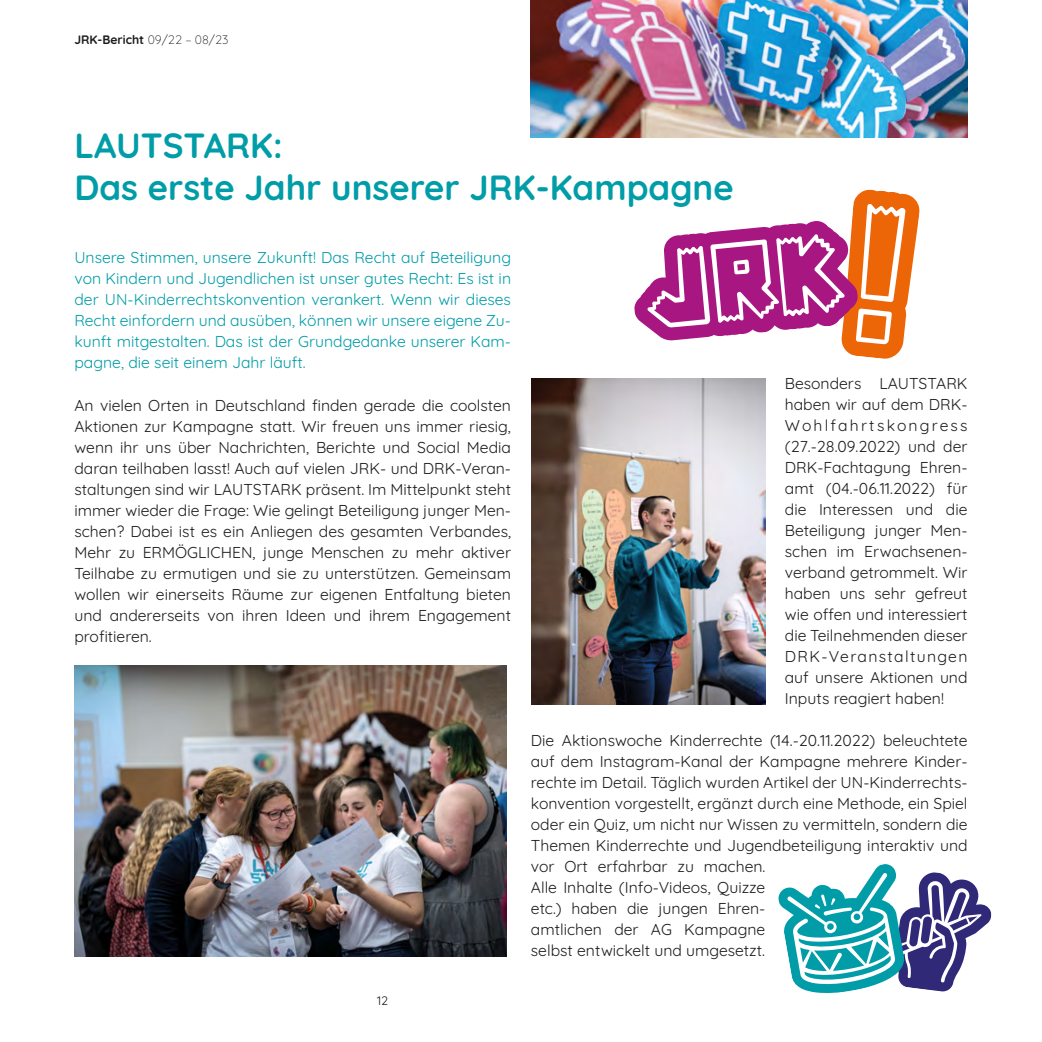
<style>
.page{position:relative;width:1042px;height:1042px;background:#fff}
.page>*{position:absolute;margin:0;border:0;box-sizing:border-box;transform-origin:0 0}
.t1{font:700 35px/42px "Quicksand";color:#009da8}
.t2{font:15.75px/21px "Quicksand";color:#1d1d1b;text-align:justify}
.t3{font:15.75px/21px "Quicksand";color:#009da8;text-align:justify}
.t4{font:700 12.25px "Quicksand";color:#1d1d1b}
.t5{font:12.25px "Quicksand";color:#1d1d1b}
.s1{font-weight:300}
</style>
<div class="page">
<svg style="left:634px;top:189px;width:286px;height:170px"></svg>
<img style="left:531px;top:379px;width:234px;height:325px">
<img style="left:75px;top:665px;width:431px;height:291px">
<img style="left:531px;top:0;width:436px;height:137px">
<svg style="left:778px;top:864px;width:214px;height:129px"></svg>
<p class="t4" style="left:74px;top:30px;width:156px">JRK-Bericht <span class="s1">09/22 – 08/23</span></p>
<h1 class="t1" style="left:74px;top:121px;width:661px">LAUTSTARK:<br>Das erste Jahr unserer JRK-Kampagne</h1>
<p class="t3" style="left:74px;top:246px;width:438px">Unsere Stimmen, unsere Zukunft! Das Recht auf Beteiligung von Kindern und Jugendlichen ist unser gutes Recht: Es ist in der UN-Kinderrechtskonvention verankert. Wenn wir dieses Recht einfordern und ausüben, können wir unsere eigene Zu&shy;kunft mitgestalten. Das ist der Grundgedanke unserer Kam&shy;pagne, die seit einem Jahr läuft.</p>
<p class="t2" style="left:74px;top:393px;width:438px">An vielen Orten in Deutschland finden gerade die coolsten Aktionen zur Kampagne statt. Wir freuen uns immer riesig, wenn ihr uns über Nachrichten, Berichte und Social Media daran teilhaben lasst! Auch auf vielen JRK- und DRK-Veran&shy;staltungen sind wir LAUTSTARK präsent. Im Mittelpunkt steht immer wieder die Frage: Wie gelingt Beteiligung junger Men&shy;schen? Dabei ist es ein Anliegen des gesamten Verbandes, Mehr zu ERMÖGLICHEN, junge Menschen zu mehr aktiver Teilhabe zu ermutigen und sie zu unterstützen. Gemeinsam wollen wir einerseits Räume zur eigenen Entfaltung bieten und andererseits von ihren Ideen und ihrem Engagement profitieren.</p>
<p class="t5" style="left:377px;top:991px;width:13px">12</p>
<p class="t2" style="left:785px;top:372px;width:184px">Besonders LAUTSTARK haben wir auf dem DRK-Wohlfahrtskongress (27.-28.09.2022) und der DRK-Fachtagung Ehren&shy;amt (04.-06.11.2022) für die Interessen und die Beteiligung junger Men&shy;schen im Erwachsenen&shy;verband getrommelt. Wir haben uns sehr gefreut wie offen und interessiert die Teilnehmenden dieser DRK-Veranstaltungen auf unsere Aktionen und Inputs reagiert haben!</p>
<p class="t2" style="left:531px;top:729px;width:438px;text-align:left">Die Aktionswoche Kinderrechte (14.-20.11.2022) beleuchtete auf dem Instagram-Kanal der Kampagne mehrere Kinder&shy;rechte im Detail. Täglich wurden Artikel der UN-Kinderrechts&shy;konvention vorgestellt, ergänzt durch eine Methode, ein Spiel oder ein Quiz, um nicht nur Wissen zu vermitteln, sondern die Themen Kinderrechte und Jugendbeteiligung interaktiv und vor Ort erfahrbar zu machen.<br>Alle Inhalte (Info-Videos, Quizze<br>etc.) haben die jungen Ehren-<br>amtlichen der AG Kampagne<br>selbst entwickelt und umgesetzt.</p>
</div>
